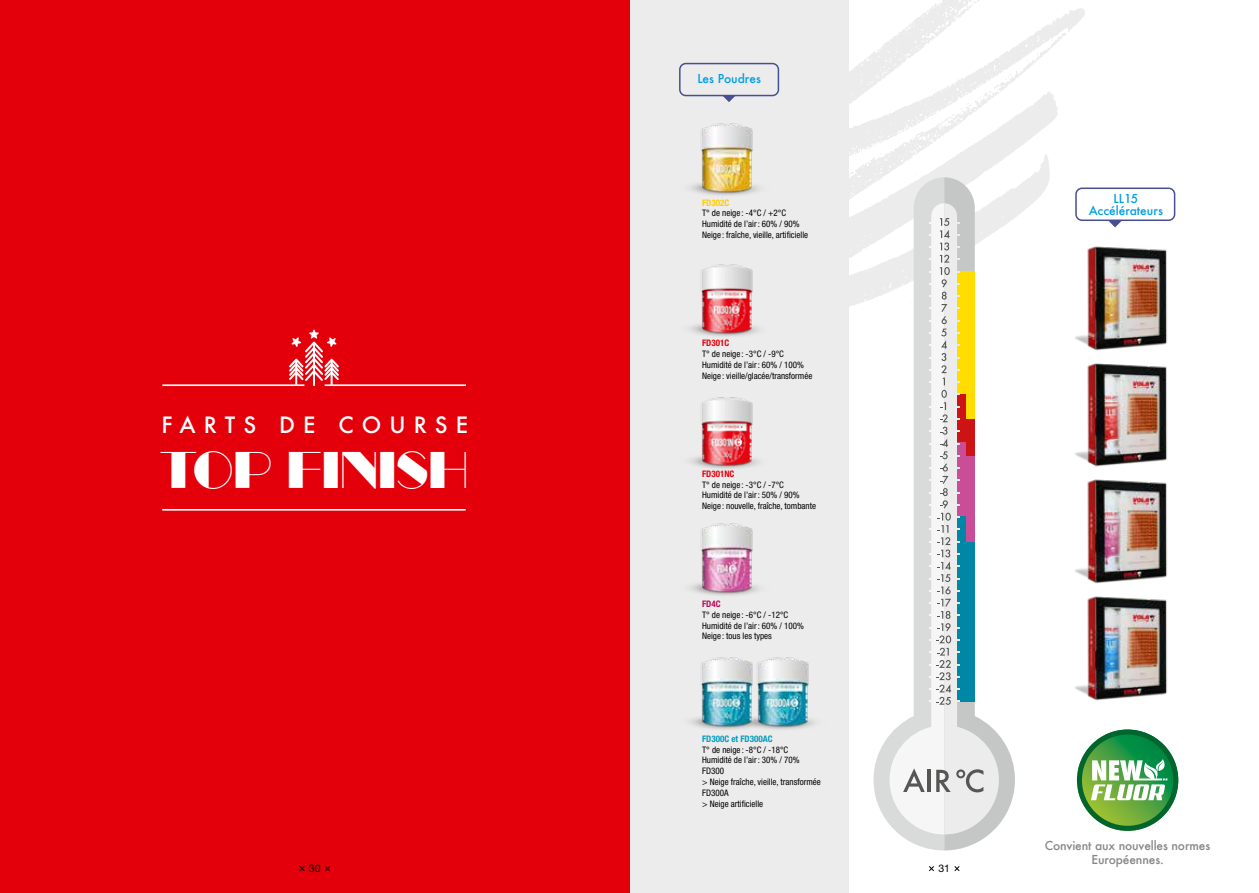
<style>
.page{position:relative;width:1259px;height:893px;background:#fff}
.page>*{position:absolute;margin:0;border:0;box-sizing:border-box;transform-origin:0 0}
.t1{font:49.05px "Manbow Solid";color:#fff}
.t2{font:500 21.9px "Futura";letter-spacing:.37em;color:#fff}
.t3{font:500 12px/14.4px "Futura";letter-spacing:-.01em;color:#868786;text-align:center}
.t4{font:500 12px/12px "Futura";color:#009ee3;text-align:center}
.t5{font:10.5px "Helvetica Neue LT Std";color:#000}
.t6{font:condensed 9px/10.8px "Helvetica Neue LT Std";color:#000}
.t7{font:700 condensed 9px "Helvetica Neue LT Std";color:#009cbd}
.t8{font:700 condensed 9px "Helvetica Neue LT Std";color:#e3000b}
.t9{font:700 condensed 9px "Helvetica Neue LT Std";color:#fc0}
.t10{font:700 condensed 9px "Helvetica Neue LT Std";color:#b50b5b}
</style>
<div class="page">
<svg style="left:929px;top:866px;width:5px;height:5px"></svg>
<svg style="left:954px;top:866px;width:6px;height:5px"></svg>
<svg style="left:848px;top:163px;width:202px;height:149px"></svg>
<svg style="left:848px;top:0;width:237px;height:163px"></svg>
<svg style="left:848px;top:172px;width:6px;height:4px"></svg>
<svg style="left:867px;top:144px;width:15px;height:10px"></svg>
<svg style="left:943px;top:33px;width:123px;height:92px"></svg>
<div style="left:629px;top:0;width:219px;height:893px;background:#ececec"></div>
<div style="left:0;top:0;width:629px;height:893px;background:#e3000b"></div>
<img style="left:1075px;top:596px;width:92px;height:105px">
<img style="left:1075px;top:479px;width:92px;height:105px">
<img style="left:1075px;top:363px;width:92px;height:104px">
<img style="left:1075px;top:246px;width:92px;height:105px">
<img style="left:690px;top:657px;width:44px;height:72px">
<img style="left:734px;top:657px;width:81px;height:72px">
<img style="left:690px;top:523px;width:69px;height:72px">
<img style="left:690px;top:264px;width:69px;height:72px">
<img style="left:690px;top:123px;width:69px;height:72px">
<img style="left:690px;top:397px;width:69px;height:72px">
<svg style="left:873px;top:177px;width:71px;height:673px"></svg>
<svg style="left:944px;top:177px;width:71px;height:673px"></svg>
<svg style="left:889px;top:203px;width:110px;height:631px"></svg>
<div style="left:1075px;top:188px;width:100px;height:33px;border:2px solid #474e92;border-radius:6px"></div>
<div style="left:679px;top:63px;width:100px;height:33px;border:2px solid #474e92;border-radius:6px"></div>
<svg style="left:1108px;top:221px;width:13px;height:6px"></svg>
<svg style="left:722px;top:95px;width:13px;height:7px"></svg>
<svg style="left:299px;top:866px;width:6px;height:5px"></svg>
<svg style="left:325px;top:866px;width:5px;height:5px"></svg>
<hr style="left:325px;top:384px;width:141px;height:2px;background:#fff">
<hr style="left:162px;top:509px;width:304px;height:2px;background:#fff">
<hr style="left:162px;top:384px;width:142px;height:2px;background:#fff">
<svg style="left:289px;top:329px;width:50px;height:57px"></svg>
<svg style="left:1077px;top:729px;width:101px;height:102px"></svg>
<h2 class="t2" style="left:161px;top:410px;width:308px">FARTS DE COURSE</h2>
<h1 class="t1" style="left:160px;top:441px;width:310px">TOP FINISH</h1>
<p class="t5" style="left:309px;top:862px;width:13px">30</p>
<h3 class="t4" style="left:697px;top:73px;width:65px">Les Poudres</h3>
<p class="t9" style="left:702px;top:197px;width:29px">FD302C</p>
<p class="t6" style="left:702px;top:208px;width:108px">T° de neige : -4°C / +2°C<br>Humidité de l’air: 60% / 90%<br>Neige : fraîche, vieille, artificielle</p>
<p class="t8" style="left:702px;top:337px;width:29px">FD301C</p>
<p class="t6" style="left:702px;top:348px;width:112px">T° de neige : -3°C / -9°C<br>Humidité de l’air: 60% / 100%<br>Neige : vieille/glacée/transformée</p>
<p class="t8" style="left:702px;top:468px;width:34px">FD301NC</p>
<p class="t6" style="left:702px;top:479px;width:116px">T° de neige : -3°C / -7°C<br>Humidité de l’air: 50% / 90%<br>Neige : nouvelle, fraîche, tombante</p>
<p class="t10" style="left:702px;top:598px;width:20px">FD4C</p>
<p class="t6" style="left:702px;top:609px;width:103px">T° de neige : -6°C / -12°C<br>Humidité de l’air: 60% / 100%<br>Neige : tous les types</p>
<p class="t7" style="left:702px;top:733px;width:72px">FD300C et FD300AC</p>
<p class="t6" style="left:702px;top:744px;width:120px">T° de neige : -8°C / -18°C<br>Humidité de l’air: 30% / 70%<br>FD300<br>&gt; Neige fraîche, vieille, transformée<br>FD300A<br>&gt; Neige artificielle</p>
<h3 class="t4" style="left:1088px;top:192px;width:76px">LL15<br>Accélérateurs</h3>
<p class="t5" style="left:938px;top:862px;width:13px">31</p>
<h3 class="t3" style="left:1044px;top:838px;width:167px">Convient aux nouvelles normes<br>Européennes.</h3>
</div>
